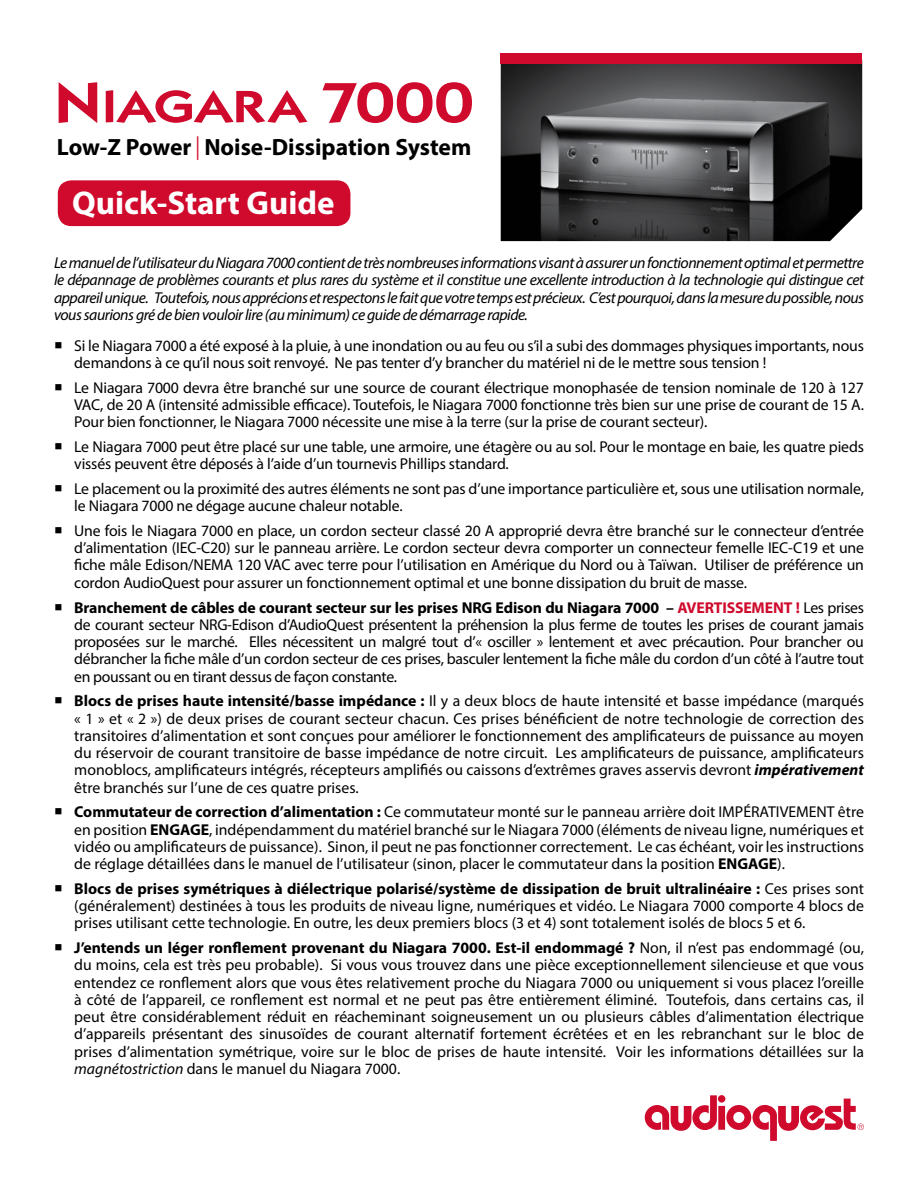
<style>
.page{position:relative;width:918px;height:1188px;background:#fff}
.page>*{position:absolute;margin:0;border:0;box-sizing:border-box;transform-origin:0 0}
.t1{font:45.45px "Itc Kabel Demi SC800";color:#cf0a2c;scale:1.25 1}
.t2{font:700 33px "Myriad Pro";color:#fff}
.t3{font:700 23.55px "Myriad Pro";color:#000}
.t4{font:15.75px/17.2px "Myriad Pro";letter-spacing:-.01em;color:#000;text-align:justify}
.t5{font:italic 15.75px/17.2px "Myriad Pro";letter-spacing:-.03em;color:#000;text-align:justify}
.s1{font-size:56.7px}
.s2{color:#cf0a2c}
.s3{font-weight:700}
.s4{font-weight:700;color:#cf0a2c}
.s5{font-weight:700;font-style:italic}
.s6{font-style:italic}
</style>
<div class="page">
<img style="left:501px;top:64px;width:361px;height:177px">
<div style="left:501px;top:53px;width:361px;height:11px;background:#cf0a2c"></div>
<div style="left:58px;top:180px;width:292px;height:46px;background:#cf0a2c;border-radius:14px"></div>
<div style="left:718px;top:1106px;width:7px;height:24px;background:#cf0a2c"></div>
<div style="left:718px;top:1095px;width:7px;height:8px;background:#cf0a2c;border-radius:50%"></div>
<svg style="left:645px;top:1095px;width:72px;height:36px"></svg>
<svg style="left:726px;top:1099px;width:138px;height:42px"></svg>
<h1 class="t1" style="left:54px;top:80px;width:337px"><span class="s1">N</span>IAGARA <span class="s1">7000</span></h1>
<h3 class="t3" style="left:57px;top:132px;width:416px">Low-Z Power <span class="s2">|</span> Noise-Dissipation System</h3>
<h2 class="t2" style="left:72px;top:181px;width:264px">Quick-Start Guide</h2>
<p class="t5" style="left:54px;top:254px;width:812px">Le manuel de l’utilisateur du Niagara 7000 contient de très nombreuses informations visant à assurer un fonctionnement optimal et permettre le dépannage de problèmes courants et plus rares du système et il constitue une excellente introduction à la technologie qui distingue cet appareil unique. Toutefois, nous apprécions et respectons le fait que votre temps est précieux. C’est pourquoi, dans la mesure du possible, nous vous saurions gré de bien vouloir lire (au minimum) ce guide de démarrage rapide.</p>
<p class="t4" style="left:74px;top:336px;width:791px;text-indent:-20px">○ Si le Niagara 7000 a été exposé à la pluie, à une inondation ou au feu ou s’il a subi des dommages physiques importants, nous demandons à ce qu’il nous soit renvoyé. Ne pas tenter d’y brancher du matériel ni de le mettre sous tension !</p>
<p class="t4" style="left:74px;top:378px;width:791px;text-indent:-20px">○ Le Niagara 7000 devra être branché sur une source de courant électrique monophasée de tension nominale de 120 à 127<br>VAC, de 20 A (intensité admissible efficace). Toutefois, le Niagara 7000 fonctionne très bien sur une prise de courant de 15 A.<br>Pour bien fonctionner, le Niagara 7000 nécessite une mise à la terre (sur la prise de courant secteur).</p>
<p class="t4" style="left:74px;top:438px;width:791px;text-indent:-20px">○ Le Niagara 7000 peut être placé sur une table, une armoire, une étagère ou au sol. Pour le montage en baie, les quatre pieds vissés peuvent être déposés à l’aide d’un tournevis Phillips standard.</p>
<p class="t4" style="left:74px;top:480px;width:791px;text-indent:-20px">○ Le placement ou la proximité des autres éléments ne sont pas d’une importance particulière et, sous une utilisation normale, le Niagara 7000 ne dégage aucune chaleur notable.</p>
<p class="t4" style="left:74px;top:522px;width:791px;text-indent:-20px">○ Une fois le Niagara 7000 en place, un cordon secteur classé 20 A approprié devra être branché sur le connecteur d’entrée d’alimentation (IEC-C20) sur le panneau arrière. Le cordon secteur devra comporter un connecteur femelle IEC-C19 et une fiche mâle Edison/NEMA 120 VAC avec terre pour l’utilisation en Amérique du Nord ou à Taïwan. Utiliser de préférence un cordon AudioQuest pour assurer un fonctionnement optimal et une bonne dissipation du bruit de masse.</p>
<p class="t4" style="left:74px;top:598px;width:791px;text-indent:-20px">○ <span class="s3">Branchement de câbles de courant secteur sur les prises NRG Edison du Niagara 7000 –</span> <span class="s4">AVERTISSEMENT !</span> Les prises de courant secteur NRG-Edison d’AudioQuest présentent la préhension la plus ferme de toutes les prises de courant jamais proposées sur le marché. Elles nécessitent un malgré tout d’« osciller » lentement et avec précaution. Pour brancher ou débrancher la fiche mâle d’un cordon secteur de ces prises, basculer lentement la fiche mâle du cordon d’un côté à l’autre tout en poussant ou en tirant dessus de façon constante.</p>
<p class="t4" style="left:74px;top:692px;width:791px;text-indent:-20px">○ <span class="s3">Blocs de prises haute intensité/basse impédance :</span> Il y a deux blocs de haute intensité et basse impédance (marqués « 1 » et « 2 ») de deux prises de courant secteur chacun. Ces prises bénéficient de notre technologie de correction des transitoires d’alimentation et sont conçues pour améliorer le fonctionnement des amplificateurs de puissance au moyen du réservoir de courant transitoire de basse impédance de notre circuit. Les amplificateurs de puissance, amplificateurs monoblocs, amplificateurs intégrés, récepteurs amplifiés ou caissons d’extrêmes graves asservis devront <span class="s5">impérativement </span>être branchés sur l’une de ces quatre prises.</p>
<p class="t4" style="left:74px;top:803px;width:791px;text-indent:-20px">○ <span class="s3">Commutateur de correction d’alimentation :</span> Ce commutateur monté sur le panneau arrière doit IMPÉRATIVEMENT être en position <span class="s3">ENGAGE</span>, indépendamment du matériel branché sur le Niagara 7000 (éléments de niveau ligne, numériques et vidéo ou amplificateurs de puissance). Sinon, il peut ne pas fonctionner correctement. Le cas échéant, voir les instructions de réglage détaillées dans le manuel de l’utilisateur (sinon, placer le commutateur dans la position <span class="s3">ENGAGE</span>).</p>
<p class="t4" style="left:74px;top:880px;width:791px;text-indent:-20px">○ <span class="s3">Blocs de prises symétriques à diélectrique polarisé/système de dissipation de bruit ultralinéaire :</span> Ces prises sont (généralement) destinées à tous les produits de niveau ligne, numériques et vidéo. Le Niagara 7000 comporte 4 blocs de prises utilisant cette technologie. En outre, les deux premiers blocs (3 et 4) sont totalement isolés de blocs 5 et 6.</p>
<p class="t4" style="left:74px;top:939px;width:791px;text-indent:-20px">○ <span class="s3">J’entends un léger ronflement provenant du Niagara 7000. Est-il endommagé ?</span> Non, il n’est pas endommagé (ou, du moins, cela est très peu probable). Si vous vous trouvez dans une pièce exceptionnellement silencieuse et que vous entendez ce ronflement alors que vous êtes relativement proche du Niagara 7000 ou uniquement si vous placez l’oreille à côté de l’appareil, ce ronflement est normal et ne peut pas être entièrement éliminé. Toutefois, dans certains cas, il peut être considérablement réduit en réacheminant soigneusement un ou plusieurs câbles d’alimentation électrique d’appareils présentant des sinusoïdes de courant alternatif fortement écrêtées et en les rebranchant sur le bloc de prises d’alimentation symétrique, voire sur le bloc de prises de haute intensité. Voir les informations détaillées sur la <span class="s6">magnétostriction</span> dans le manuel du Niagara 7000.</p>
</div>
